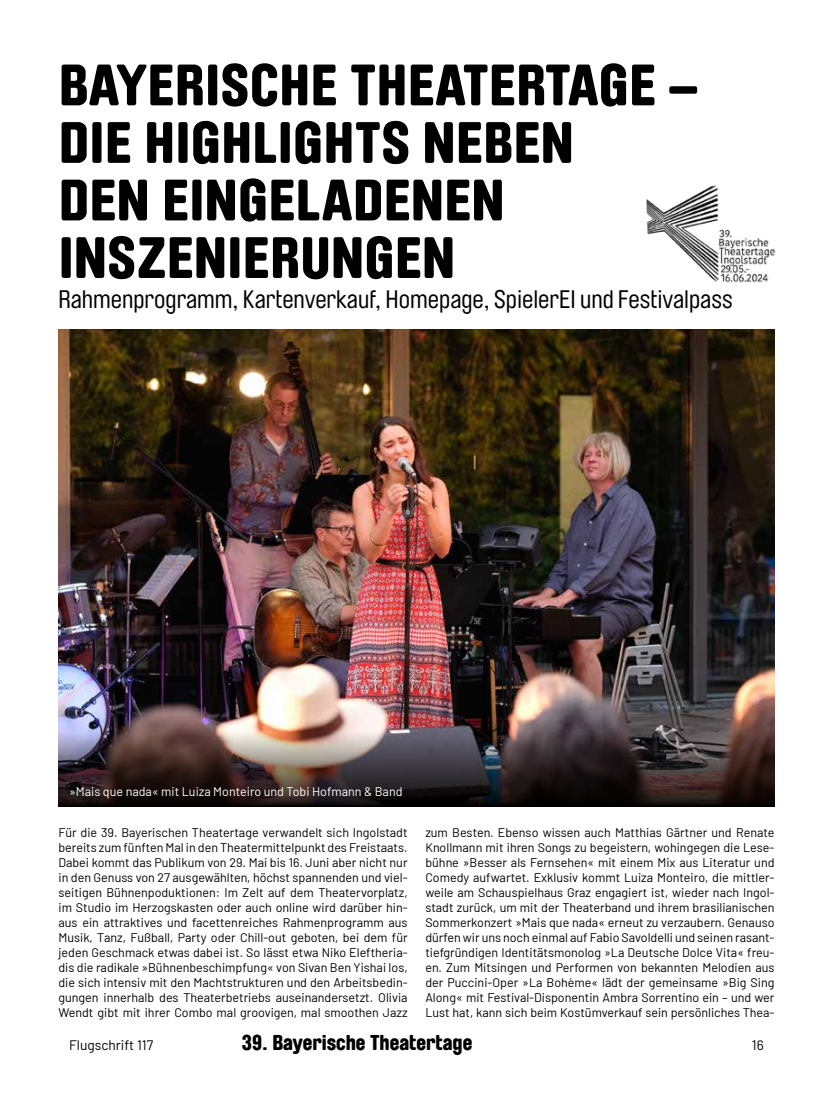
<style>
.page{position:relative;width:833px;height:1117px;background:#fff}
.page>*{position:absolute;margin:0;border:0;box-sizing:border-box;transform-origin:0 0}
.t1{font:900 57.5px/57.5px "Brauer Neue Std";letter-spacing:.015em;color:#000}
.t2{font:25px "Brauer Neue Std";color:#000}
.t3{font:900 21.25px "Brauer Neue Std";color:#000}
.t4{font:13.75px "Barlow";color:#000}
.t5{font:12.5px/15px "Barlow";color:#000;text-align:justify}
.t6{font:12.5px "Barlow";color:#fff}
</style>
<div class="page">
<img style="left:58px;top:329px;width:716px;height:402px">
<img style="left:58px;top:731px;width:716px;height:75px">
<img style="left:646px;top:185px;width:130px;height:98px">
<h1 class="t1" style="left:59px;top:57px;width:641px">BAYERISCHE THEATERTAGE –<br>DIE HIGHLIGHTS NEBEN<br>DEN EINGELADENEN<br>INSZENIERUNGEN</h1>
<h2 class="t2" style="left:58px;top:285px;width:675px">Rahmenprogramm, Kartenverkauf, Homepage, SpielerEI und Festivalpass</h2>
<p class="t6" style="left:69px;top:782px;width:335px">»Mais que nada« mit Luiza Monteiro und Tobi Hofmann &amp; Band</p>
<p class="t5" style="left:58px;top:823px;width:351px">Für die 39. Bayerischen Theatertage verwandelt sich Ingolstadt bereits zum fünften Mal in den Theatermittelpunkt des Freistaats.<br>Dabei kommt das Publikum von 29. Mai bis 16. Juni aber nicht nur in den Genuss von 27 ausgewählten, höchst spannenden und viel&shy;seitigen Bühnenpoduktionen: Im Zelt auf dem Theatervorplatz, im Studio im Herzogskasten oder auch online wird darüber hin&shy;aus ein attraktives und facettenreiches Rahmenprogramm aus Musik, Tanz, Fußball, Party oder Chill-out geboten, bei dem für jeden Geschmack etwas dabei ist. So lässt etwa Niko Eleftheria&shy;dis die radikale »Bühnenbeschimpfung« von Sivan Ben Yishai los, die sich intensiv mit den Machtstrukturen und den Arbeitsbedin&shy;gungen innerhalb des Theaterbetriebs auseinandersetzt. Olivia Wendt gibt mit ihrer Combo mal groovigen, mal smoothen Jazz</p>
<p class="t5" style="left:425px;top:823px;width:351px">zum Besten. Ebenso wissen auch Matthias Gärtner und Renate Knollmann mit ihren Songs zu begeistern, wohingegen die Lese&shy;bühne »Besser als Fernsehen« mit einem Mix aus Literatur und Comedy aufwartet. Exklusiv kommt Luiza Monteiro, die mittler&shy;weile am Schauspielhaus Graz engagiert ist, wieder nach Ingol&shy;stadt zurück, um mit der Theaterband und ihrem brasilianischen Sommerkonzert »Mais que nada« erneut zu verzaubern. Genauso dürfen wir uns noch einmal auf Fabio Savoldelli und seinen rasant&shy;tiefgründigen Identitätsmonolog »La Deutsche Dolce Vita« freu&shy;en. Zum Mitsingen und Performen von bekannten Melodien aus der Puccini-Oper »La Bohème« lädt der gemeinsame »Big Sing Along« mit Festival-Disponentin Ambra Sorrentino ein – und wer Lust hat, kann sich beim Kostümverkauf sein persönliches Thea-</p>
<h3 class="t3" style="left:242px;top:1029px;width:232px">39. Bayerische Theatertage</h3>
<p class="t4" style="left:69px;top:1034px;width:86px">Flugschrift 117</p>
<p class="t4" style="left:752px;top:1034px;width:13px">16</p>
</div>
